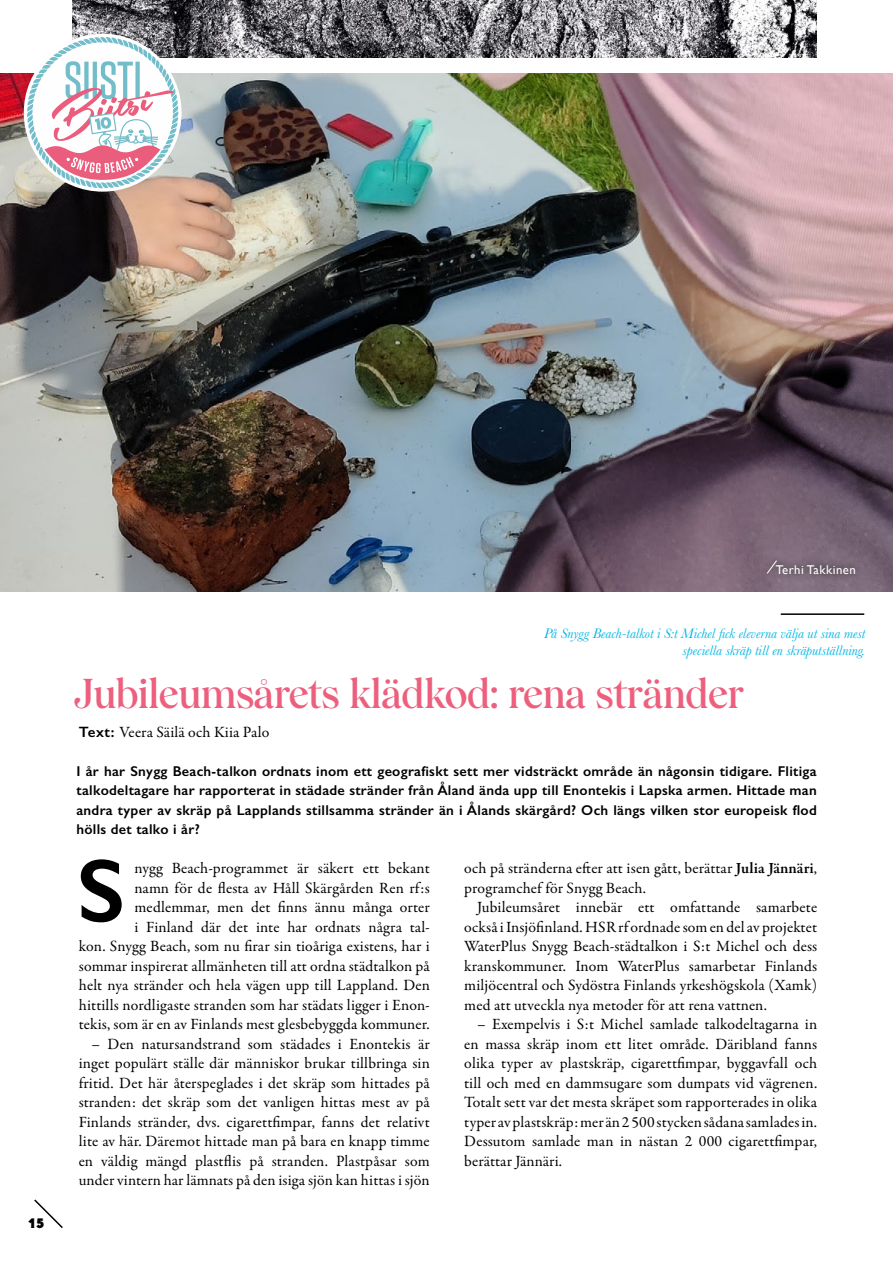
<style>
.page{position:relative;width:893px;height:1263px;background:#fff}
.page>*{position:absolute;margin:0;border:0;box-sizing:border-box;transform-origin:0 0}
.t1{font:600 40.5px "Wulkan Display";letter-spacing:-.02em;color:#ec607e}
.t2{font:15.75px/19.5px "Garamond Premr Pro";letter-spacing:.01em;color:#000;text-align:justify}
.t3{font:600 14.25px/19.5px "Gill Sans";letter-spacing:.02em;color:#000;text-align:justify}
.t4{font:italic 14.25px/17.1px "Baskerville";color:#00b5e5;text-align:right}
.t5{font:900 13.5px "Serif Gothic Std";color:#000}
.t6{font:12.75px "Gill Sans";letter-spacing:.04em;color:#fff}
.s1{font-family:"Gill Sans";font-weight:600;font-size:15px}
.s2{font-weight:600}
</style>
<div class="page">
<img style="left:0;top:73px;width:893px;height:518px">
<svg style="left:72px;top:11px;width:1px;height:19px"></svg>
<img style="left:73px;top:0;width:743px;height:58px">
<hr style="left:781px;top:613px;width:83px;height:2px;background:#000">
<div style="left:760px;top:553px;width:103px;height:29px;background:#000;opacity:.75"></div>
<svg style="left:766px;top:560px;width:12px;height:14px"></svg>
<svg style="left:27px;top:37px;width:151px;height:151px"></svg>
<svg style="left:81px;top:859px;width:41px;height:63px"></svg>
<svg style="left:34px;top:1199px;width:29px;height:29px"></svg>
<p class="t5" style="left:28px;top:1214px;width:18px">15</p>
<p class="t6" style="left:776px;top:562px;width:82px">Terhi Takkinen</p>
<p class="t4" style="left:544px;top:625px;width:323px">På Snygg Beach-talkot i S:t Michel fick eleverna välja ut sina mest speciella skräp till en skräputställning.</p>
<h1 class="t1" style="left:74px;top:670px;width:671px">Jubileumsårets klädkod: rena stränder</h1>
<p class="t2" style="left:79px;top:723px;width:192px"><span class="s1">Text:</span> Veera Säilä och Kiia Palo</p>
<p class="t3" style="left:76px;top:761px;width:742px">I år har Snygg Beach-talkon ordnats inom ett geografiskt sett mer vidsträckt område än någonsin tidigare. Flitiga talkodeltagare har rapporterat in städade stränder från Åland ända upp till Enontekis i Lapska armen. Hittade man andra typer av skräp på Lapplands stillsamma stränder än i Ålands skärgård? Och längs vilken stor europeisk flod hölls det talko i år?</p>
<p class="t2" style="left:79px;top:859px;width:353px;text-align:right">nygg Beach-programmet är säkert ett bekant<br>namn för de flesta av Håll Skärgården Ren rf:s medlemmar, men det finns ännu många orter<br>i Finland där det inte har ordnats några tal-<br>kon. Snygg Beach, som nu firar sin tioåriga existens, har i sommar inspirerat allmänheten till att ordna städtalkon på helt nya stränder och hela vägen upp till Lappland. Den hittills nordligaste stranden som har städats ligger i Enon&shy;tekis, som är en av Finlands mest glesbebyggda kommuner.</p>
<p class="t2" style="left:79px;top:1034px;width:353px;text-indent:13px">– Den natursandstrand som städades i Enontekis är inget populärt ställe där människor brukar tillbringa sin fritid. Det här återspeglades i det skräp som hittades på stranden: det skräp som det vanligen hittas mest av på Finlands stränder, dvs. cigarettfimpar, fanns det relativt lite av här. Däremot hittade man på bara en knapp timme en väldig mängd plastflis på stranden. Plastpåsar som under vintern har lämnats på den isiga sjön kan hittas i sjön</p>
<p class="t2" style="left:464px;top:859px;width:354px">och på stränderna efter att isen gått, berättar <span class="s2">Julia Jännäri</span>, programchef för Snygg Beach.</p>
<p class="t2" style="left:464px;top:898px;width:354px;text-indent:13px">Jubileumsåret innebär ett omfattande samarbete också i Insjöfinland. HSR rf ordnade som en del av projektet WaterPlus Snygg Beach-städtalkon i S:t Michel och dess kranskommuner. Inom WaterPlus samarbetar Finlands miljöcentral och Sydöstra Finlands yrkeshögskola (Xamk) med att utveckla nya metoder för att rena vattnen.</p>
<p class="t2" style="left:464px;top:1015px;width:354px;text-indent:13px">– Exempelvis i S:t Michel samlade talkodeltagarna in en massa skräp inom ett litet område. Däribland fanns olika typer av plastskräp, cigarettfimpar, byggavfall och till och med en dammsugare som dumpats vid vägrenen.<br>Totalt sett var det mesta skräpet som rapporterades in olika typer av plastskräp: mer än 2 500 stycken sådana samlades in.<br>Dessutom samlade man in nästan 2 000 cigarettfimpar, berättar Jännäri.</p>
</div>
